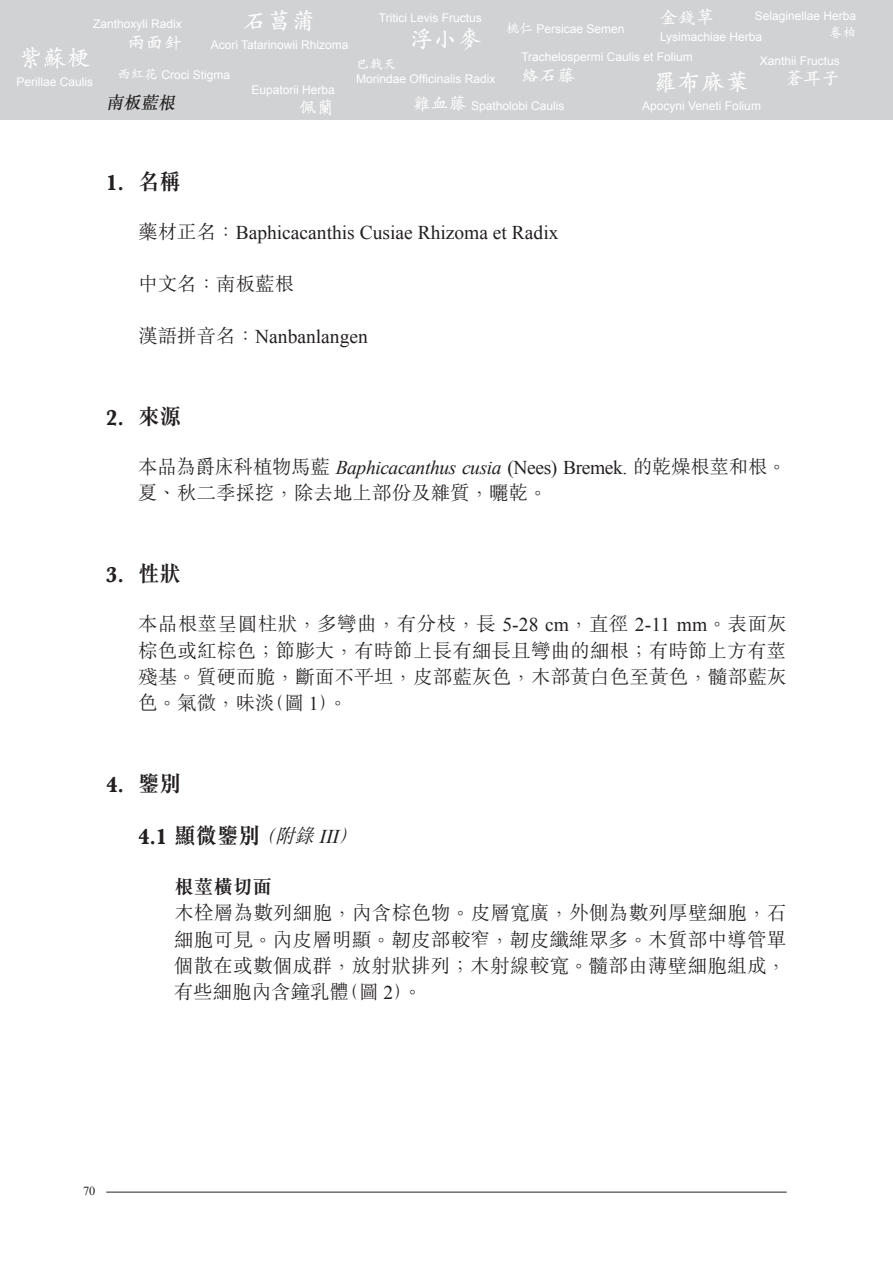
<style>
.page{position:relative;width:893px;height:1263px;background:#fff}
.page>*{position:absolute;margin:0;border:0;box-sizing:border-box;transform-origin:0 0}
.t1{font:600 24px "M Kai HK";color:#fff}
.t2{font:700 22.5px "M Sung HK";color:#231f20;scale:.95 1}
.t3{font:300 19.5px/26.2px "M Sung HK";letter-spacing:.015em;color:#231f20}
.t4{font:19.5px "Times New Roman";color:#231f20}
.t5{font:600 18px "M Kai HK";color:#fff}
.t6{font:italic 500 17.25px "M Sung HK";color:#231f20}
.t7{font:600 13.5px "M Kai HK";color:#fff}
.t8{font:12.3px "Times New Roman";color:#231f20}
.t9{font:12px "Arial";color:#fff}
.s1{font-family:"M Kai HK";font-weight:600;font-size:13.5px}
.s2{font-family:"M Kai HK";font-weight:600;font-size:18px}
.s3{font-family:"M Sung HK";font-weight:300}
.s4{font-family:"Times New Roman";font-weight:400;font-style:italic}
.s5{font-family:"Times New Roman";font-weight:400}
.s6{font-weight:300;font-style:italic;font-size:19.5px}
.s7{font-family:"Times New Roman";font-weight:400;font-style:italic;font-size:19.5px}
.s8{font-weight:700}
</style>
<div class="page">
<div style="left:0;top:0;width:893px;height:119px;background:#d1d2d4"></div>
<hr style="left:106px;top:1192px;width:681px;height:1px;background:#231f20">
<p class="t1" style="left:244px;top:4px;width:73px">石菖蒲</p>
<p class="t9" style="left:211px;top:37px;width:139px">Acori Tatarinowii Rhizoma</p>
<p class="t9" style="left:93px;top:16px;width:90px">Zanthoxyli Radix</p>
<p class="t5" style="left:128px;top:30px;width:55px">兩面針</p>
<p class="t1" style="left:19px;top:41px;width:73px">紫蘇梗</p>
<p class="t9" style="left:16px;top:74px;width:78px">Perillae Caulis</p>
<p class="t9" style="left:117px;top:67px;width:114px"><span class="s1">西紅花</span> Croci Stigma</p>
<p class="t9" style="left:252px;top:82px;width:85px">Eupatorii Herba</p>
<p class="t5" style="left:299px;top:95px;width:37px">佩蘭</p>
<p class="t6" style="left:106px;top:91px;width:75px">南板藍根</p>
<p class="t9" style="left:379px;top:10px;width:104px">Tritici Levis Fructus</p>
<p class="t1" style="left:410px;top:22px;width:73px">浮小麥</p>
<p class="t9" style="left:506px;top:21px;width:120px"><span class="s1">桃仁</span> Persicae Semen</p>
<p class="t5" style="left:660px;top:5px;width:55px">金錢草</p>
<p class="t9" style="left:660px;top:29px;width:104px">Lysimachiae Herba</p>
<p class="t9" style="left:755px;top:8px;width:103px">Selaginellae Herba</p>
<p class="t7" style="left:829px;top:23px;width:28px">卷柏</p>
<p class="t9" style="left:521px;top:49px;width:173px">Trachelospermi Caulis et Folium</p>
<p class="t5" style="left:521px;top:63px;width:55px">絡石藤</p>
<p class="t9" style="left:760px;top:52px;width:82px">Xanthii Fructus</p>
<p class="t5" style="left:786px;top:66px;width:55px">蒼耳子</p>
<p class="t7" style="left:356px;top:54px;width:42px">巴戟天</p>
<p class="t9" style="left:356px;top:71px;width:141px">Morindae Officinalis Radix</p>
<p class="t1" style="left:654px;top:65px;width:97px">羅布麻葉</p>
<p class="t9" style="left:642px;top:98px;width:120px">Apocyni Veneti Folium</p>
<p class="t9" style="left:413px;top:98px;width:153px"><span class="s2">雞血藤</span> Spatholobi Caulis</p>
<p class="t2" style="left:106px;top:166px;width:80px">1. 名稱</p>
<p class="t4" style="left:138px;top:220px;width:422px"><span class="s3">藥材正名：</span>Baphicacanthis Cusiae Rhizoma et Radix</p>
<p class="t3" style="left:138px;top:270px;width:157px">中文名：南板藍根</p>
<p class="t4" style="left:138px;top:323px;width:231px"><span class="s3">漢語拼音名：</span>Nanbanlangen</p>
<p class="t2" style="left:106px;top:401px;width:80px">2. 來源</p>
<p class="t3" style="left:138px;top:453px;width:650px">本品為爵床科植物馬藍 <span class="s4">Baphicacanthus cusia</span> <span class="s5">(Nees) Bremek.</span> 的乾燥根莖和根。夏、秋二季採挖，除去地上部份及雜質，曬乾。</p>
<p class="t2" style="left:106px;top:558px;width:80px">3. 性狀</p>
<p class="t3" style="left:138px;top:610px;width:650px;text-align:justify">本品根莖呈圓柱狀，多彎曲，有分枝，長 <span class="s5">5-28 cm</span>，直徑 <span class="s5">2-11 mm</span>。表面灰棕色或紅棕色；節膨大，有時節上長有細長且彎曲的細根；有時節上方有莖殘基。質硬而脆，斷面不平坦，皮部藍灰色，木部黃白色至黃色，髓部藍灰色。氣微，味淡（圖 <span class="s5">1</span>）。</p>
<p class="t2" style="left:106px;top:768px;width:80px">4. 鑒別</p>
<p class="t2" style="left:138px;top:820px;width:240px">4. 1 顯微鑒別<span class="s6">（附錄</span><span class="s7">III</span><span class="s6">）</span></p>
<p class="t3" style="left:174px;top:873px;width:614px"><span class="s8">根莖橫切面<br></span>木栓層為數列細胞，內含棕色物。皮層寬廣，外側為數列厚壁細胞，石細胞可見。內皮層明顯。韌皮部較窄，韌皮纖維眾多。木質部中導管單個散在或數個成群，放射狀排列；木射線較寬。髓部由薄壁細胞組成，有些細胞內含鐘乳體（圖 <span class="s5">2</span>）。</p>
<p class="t8" style="left:83px;top:1182px;width:14px">70</p>
</div>
